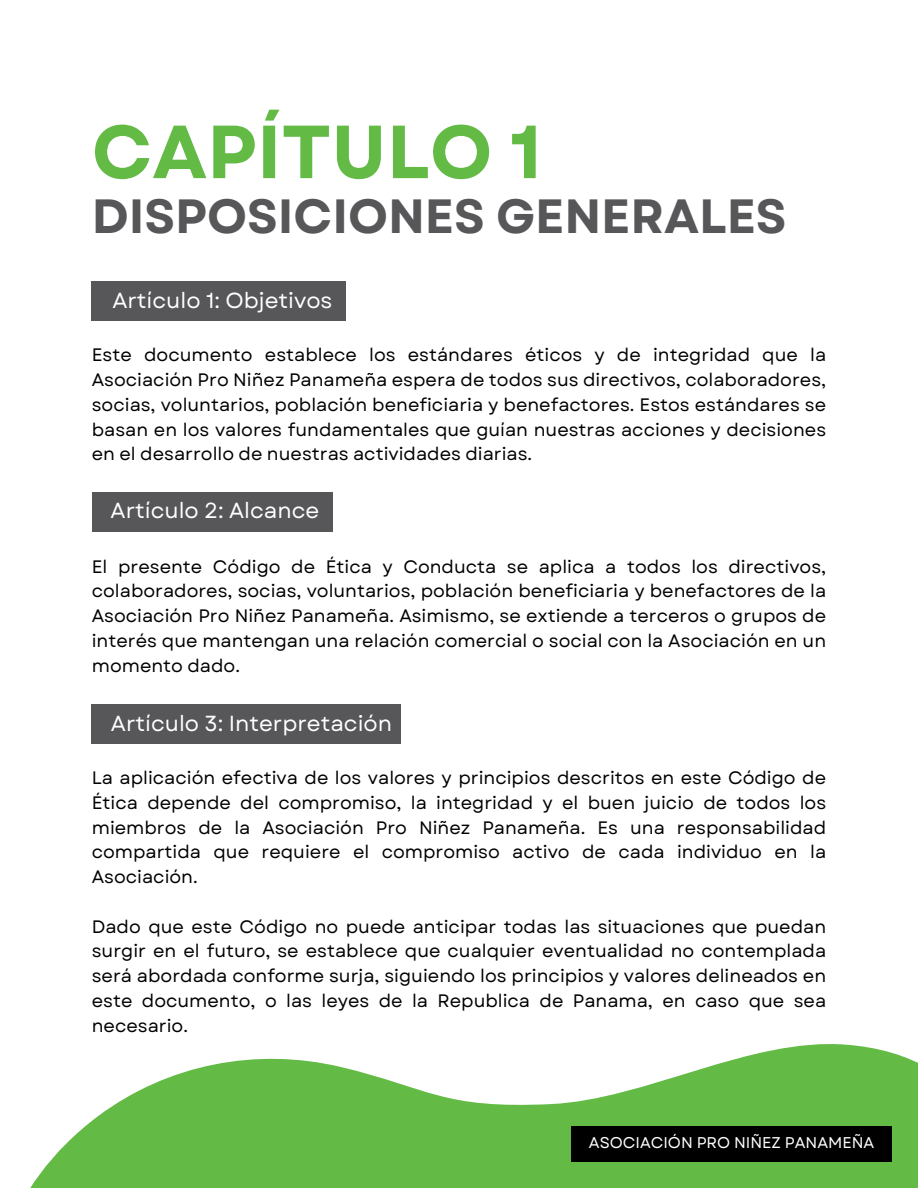
<style>
.page{position:relative;width:918px;height:1188px;background:#fff}
.page>*{position:absolute;margin:0;border:0;box-sizing:border-box;transform-origin:0 0}
.t1{font:700 75px "Garet";color:#63bb46}
.t2{font:700 48px "Garet";color:#57575a}
.t3{font:21.75px "Garet";color:#fff}
.t4{font:18px/24.8px "Garet";color:#000;text-align:justify}
.t5{font:15.6px "Garet";color:#fff}
</style>
<div class="page">
<div style="left:92px;top:281px;width:254px;height:40px;background:#57575a"></div>
<div style="left:92px;top:492px;width:240px;height:40px;background:#57575a"></div>
<div style="left:92px;top:704px;width:309px;height:40px;background:#57575a"></div>
<svg style="left:30px;top:1044px;width:888px;height:144px;fill:#63bb46"></svg>
<div style="left:571px;top:1126px;width:321px;height:36px;background:#000"></div>
<h3 class="t1" style="left:92px;top:98px;width:452px">CAPÍTULO 1</h3>
<h4 class="t2" style="left:92px;top:182px;width:696px">DISPOSICIONES GENERALES</h4>
<h1 class="t3" style="left:112px;top:284px;width:222px">Artículo 1: Objetivos</h1>
<h2 class="t4" style="left:92px;top:343px;width:736px">Este documento establece los está ndares éticos y de integridad que la Asociación Pro Niñez Panameña espera de todos sus directivos, colaboradores, socias, voluntarios, población beneficiaria y benefactores. Estos está ndares se basan en los valores fundamentales que guían nuestras acciones y decisiones en el desarrollo de nuestras actividades diarias.</h2>
<h3 class="t3" style="left:111px;top:495px;width:210px">Artículo 2: Alcance</h3>
<h4 class="t4" style="left:92px;top:554px;width:736px">El presente Código de Ética y Conducta se aplica a todos los directivos, colaboradores, socias, voluntarios, población beneficiaria y benefactores de la Asociación Pro Niñez Panameña. Asimismo, se extiende a terceros o grupos de interés que mantengan una relación comercial o social con la Asociación en un momento dado.</h4>
<h3 class="t3" style="left:111px;top:708px;width:283px">Artículo 3: Interpretación</h3>
<h4 class="t4" style="left:92px;top:766px;width:736px">La aplicación efectiva de los valores y principios descritos en este Código de Ética depende del compromiso, la integridad y el buen juicio de todos los miembros de la Asociación Pro Niñez Panameña. Es una responsabilidad compartida que requiere el compromiso activo de cada individuo en la Asociación.</h4>
<h4 class="t4" style="left:92px;top:914px;width:736px">Dado que este Código no puede anticipar todas las situaciones que puedan surgir en el futuro, se establece que cualquier eventualidad no contemplada será abordada conforme surja, siguiendo los principios y valores delineados en este documento, o las leyes de la Republica de Panama, en caso que sea necesario.</h4>
<p class="t5" style="left:589px;top:1131px;width:287px">ASOCIACIÓN PRO NIÑEZ PANAMEÑA</p>
</div>
